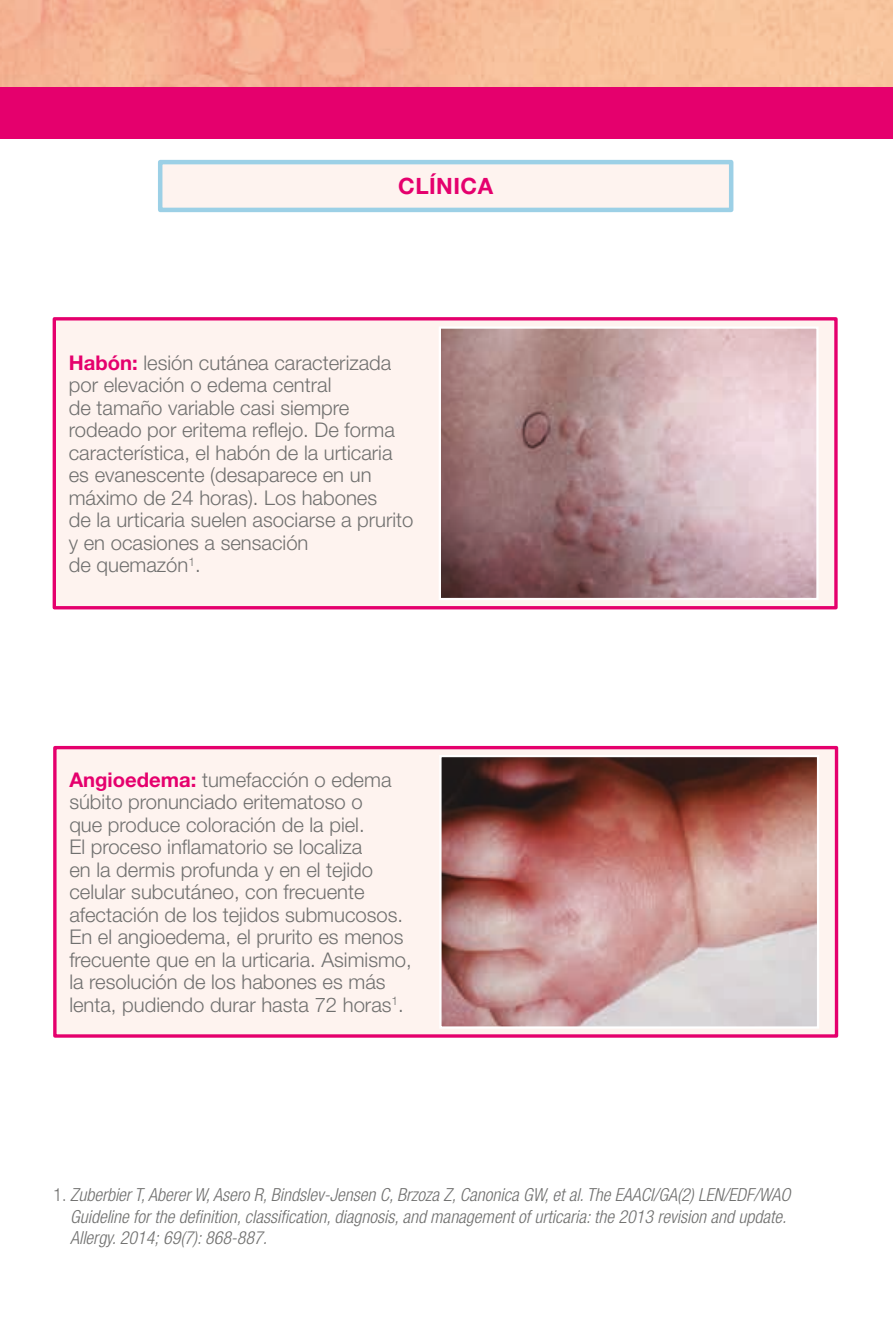
<style>
.page{position:relative;width:893px;height:1340px;background:#fff}
.page>*{position:absolute;margin:0;border:0;box-sizing:border-box;transform-origin:0 0}
.t1{font:700 22.5px "Helvetica Neue LT Std";letter-spacing:.02em;color:#e5006d}
.t2{font:300 20.25px/22.5px "Helvetica Neue LT Std";color:#70706f}
.t3{font:italic 300 condensed 18px/21.6px "Helvetica Neue LT Std";color:#70706f}
.s1{font-weight:700;color:#e5006d}
.s2{font-style:normal}
</style>
<div class="page">
<div style="left:0;top:87px;width:81px;height:51px;background:#e5006d"></div>
<div style="left:32px;top:87px;width:861px;height:51px;background:#e5006d"></div>
<div style="left:158px;top:160px;width:575px;height:52px;background:#fef3ef;border:4px solid #9cd0e6"></div>
<div style="left:53px;top:317px;width:785px;height:292px;background:#fef3ef;border:3px solid #e5006d"></div>
<img style="left:442px;top:329px;width:374px;height:268px">
<div style="left:439px;top:326px;width:380px;height:274px;border:2px solid #fff"></div>
<div style="left:53px;top:746px;width:785px;height:291px;background:#fef3ef;border:3px solid #e5006d"></div>
<img style="left:442px;top:758px;width:374px;height:267px">
<div style="left:439px;top:755px;width:380px;height:273px;border:2px solid #fff"></div>
<p class="t1" style="left:398px;top:172px;width:96px">CLÍNICA</p>
<p class="t2" style="left:69px;top:351px;width:346px"><span class="s1">Habón:</span> lesión cutánea caracterizada por elevación o edema central<br>de tamaño variable casi siempre rodeado por eritema reflejo. De forma característica, el habón de la urticaria es evanescente (desaparece en un máximo de 24 horas). Los habones<br>de la urticaria suelen asociarse a prurito y en ocasiones a sensación<br>de quemazón<sup>1</sup>.</p>
<p class="t2" style="left:69px;top:768px;width:344px"><span class="s1">Angioedema:</span> tumefacción o edema súbito pronunciado eritematoso o<br>que produce coloración de la piel.<br>El proceso inflamatorio se localiza<br>en la dermis profunda y en el tejido celular subcutáneo, con frecuente afectación de los tejidos submucosos.<br>En el angioedema, el prurito es menos frecuente que en la urticaria. Asimismo, la resolución de los habones es más lenta, pudiendo durar hasta 72 horas<sup>1</sup>.</p>
<p class="t3" style="left:70px;top:1184px;width:722px;text-indent:-17px"><span class="s2">1.</span> Zuberbier T, Aberer W, Asero R, Bindslev-Jensen C, Brzoza Z, Canonica GW, et al. The EAACI/GA(2) LEN/EDF/WAO<br>Guideline for the definition, classification, diagnosis, and management of urticaria: the 2013 revision and update.<br>Allergy. 2014; 69(7): 868-887.</p>
</div>
